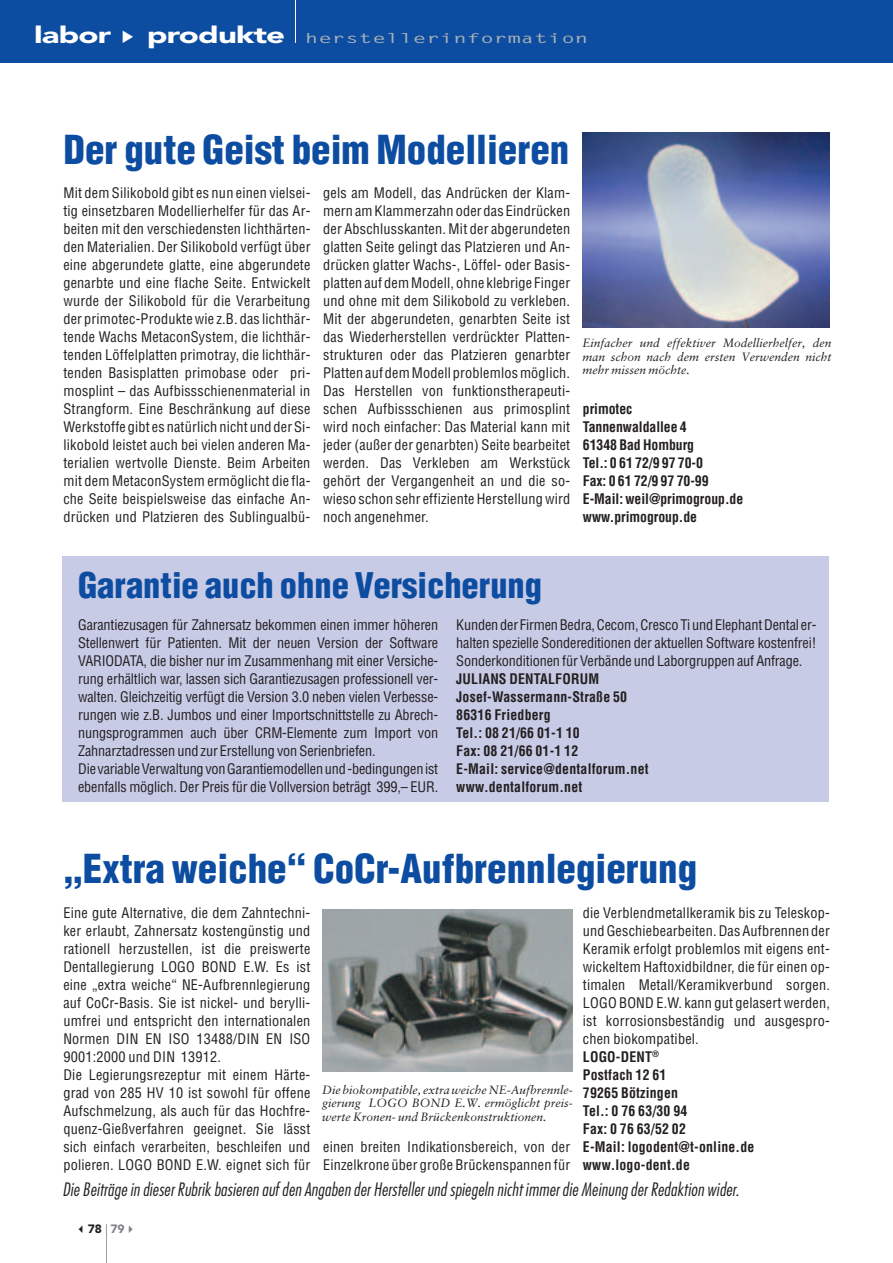
<style>
.page{position:relative;width:893px;height:1263px;background:#fff}
.page>*{position:absolute;margin:0;border:0;box-sizing:border-box;transform-origin:0 0}
.t1{font:900 condensed 39px "Helvetica";color:#0d4da1}
.t2{font:900 condensed 34.5px "Helvetica";color:#0d4da1}
.t3{font:900 23.1px "Avenir";letter-spacing:-.025em;color:#fff;scale:1.43 1}
.t4{font:italic 300 condensed 18px "Futura";color:#231f20}
.t5{font:condensed 14.25px/18px "Helvetica";letter-spacing:.015em;color:#231f20;text-align:justify}
.t6{font:condensed 14.25px/18px "Helvetica";letter-spacing:-.01em;color:#231f20}
.t7{font:700 condensed 14.25px/18px "Helvetica";letter-spacing:.015em;color:#231f20}
.t8{font:700 condensed 14.25px/18px "Helvetica";letter-spacing:-.005em;color:#231f20}
.t9{font:700 13.5px "Letter Gothic";color:#a8b0b6;scale:1.67 1}
.t10{font:italic 12px/13.5px "Sabon";color:#231f20;text-align:justify}
.t11{font:900 12px "Avenir";color:#231f20}
.s1{font-family:"Avenir";font-weight:900;font-size:23.1px;color:#fff}
.s2{font-weight:700}
.s3{color:#808285}
</style>
<div class="page">
<div style="left:62px;top:556px;width:767px;height:245px;background:#c7cbe6"></div>
<div style="left:1px;top:0;width:892px;height:63px;background:#0d4da1"></div>
<hr style="left:295px;top:0;width:1px;height:43px;background:#fff">
<img style="left:583px;top:132px;width:246px;height:195px">
<img style="left:322px;top:910px;width:251px;height:161px">
<hr style="left:106px;top:1224px;width:1px;height:38px;background:#98a1a7">
<h3 class="t3" style="left:34px;top:25px;width:56px">labor</h3>
<p class="t9" style="left:147px;top:33px;width:266px"><span class="s1">produkte</span> herstellerinformation</p>
<h1 class="t1" style="left:63px;top:135px;width:508px">Der gute Geist beim Modellieren</h1>
<p class="t5" style="left:63px;top:185px;width:249px">Mit dem Silikobold gibt es nun einen vielsei&shy;tig einsetzbaren Modellierhelfer für das Ar&shy;beiten mit den verschiedensten lichthärten&shy;den Materialien. Der Silikobold verfügt über eine abgerundete glatte, eine abgerundete genarbte und eine flache Seite. Entwickelt wurde der Silikobold für die Verarbeitung der primotec-Produkte wie z.B. das lichthär&shy;tende Wachs MetaconSystem, die lichthär&shy;tenden Löffelplatten primotray, die lichthär&shy;tenden Basisplatten primobase oder pri&shy;mosplint – das Aufbissschienenmaterial in Strangform. Eine Beschränkung auf diese Werkstoffe gibt es natürlich nicht und der Si&shy;likobold leistet auch bei vielen anderen Ma&shy;terialien wertvolle Dienste. Beim Arbeiten mit dem MetaconSystem ermöglicht die fla&shy;che Seite beispielsweise das einfache An&shy;drücken und Platzieren des Sublingualbü-</p>
<p class="t5" style="left:323px;top:185px;width:249px">gels am Modell, das Andrücken der Klam&shy;mern am Klammerzahn oder das Eindrücken der Abschlusskanten. Mit der abgerundeten glatten Seite gelingt das Platzieren und An&shy;drücken glatter Wachs-, Löffel- oder Basis&shy;platten auf dem Modell, ohne klebrige Finger und ohne mit dem Silikobold zu verkleben.<br>Mit der abgerundeten, genarbten Seite ist das Wiederherstellen verdrückter Platten&shy;strukturen oder das Platzieren genarbter Platten auf dem Modell problemlos möglich.<br>Das Herstellen von funktionstherapeuti&shy;schen Aufbissschienen aus primosplint wird noch einfacher: Das Material kann mit jeder (außer der genarbten) Seite bearbeitet werden. Das Verkleben am Werkstück gehört der Vergangenheit an und die so&shy;wieso schon sehr effiziente Herstellung wird noch angenehmer.</p>
<p class="t10" style="left:583px;top:337px;width:250px">Einfacher und effektiver Modellierhelfer, den man schon nach dem ersten Verwenden nicht mehr missen möchte.</p>
<p class="t8" style="left:583px;top:401px;width:162px">primotec<br>Tannenwaldallee 4<br>61348 Bad Homburg<br>Tel.: 0 61 72/9 97 70-0<br>Fax: 0 61 72/9 97 70-99<br>E-Mail: weil@primogroup.de www.primogroup.de</p>
<h2 class="t2" style="left:78px;top:572px;width:465px">Garantie auch ohne Versicherung</h2>
<p class="t6" style="left:78px;top:617px;width:362px">Garantiezusagen für Zahnersatz bekommen einen immer höheren Stellenwert für Patienten. Mit der neuen Version der Software VARIODATA, die bisher nur im Zusammenhang mit einer Versiche&shy;rung erhältlich war, lassen sich Garantiezusagen professionell ver&shy;walten. Gleichzeitig verfügt die Version 3.0 neben vielen Verbesse&shy;rungen wie z.B. Jumbos und einer Importschnittstelle zu Abrech&shy;nungsprogrammen auch über CRM-Elemente zum Import von Zahnarztadressen und zur Erstellung von Serienbriefen.<br>Die variable Verwaltung von Garantiemodellen und -bedingungen ist ebenfalls möglich. Der Preis für die Vollversion beträgt 399,– EUR.</p>
<p class="t5" style="left:456px;top:617px;width:362px">Kunden der Firmen Bedra, Cecom, Cresco Ti und Elephant Dental er&shy;halten spezielle Sondereditionen der aktuellen Software kostenfrei!<br>Sonderkonditionen für Verbände und Laborgruppen auf Anfrage.</p>
<p class="t7" style="left:456px;top:671px;width:194px">JULIANS DENTALFORUM<br>Josef-Wassermann-Straße 50<br>86316 Friedberg<br>Tel.: 08 21/66 01-1 10<br>Fax: 08 21/66 01-1 12<br>E-Mail: service@dentalforum.net www.dentalforum.net</p>
<h1 class="t1" style="left:63px;top:854px;width:635px">„Extra weiche“ CoCr-Aufbrennlegierung</h1>
<p class="t5" style="left:63px;top:905px;width:248px;text-align:left">Eine gute Alternative, die dem Zahntechni&shy;ker erlaubt, Zahnersatz kostengünstig und rationell herzustellen, ist die preiswerte Dentallegierung LOGO BOND E.W. Es ist eine „extra weiche“ NE-Aufbrennlegierung auf CoCr-Basis. Sie ist nickel- und berylli&shy;umfrei und entspricht den internationalen Normen DIN EN ISO 13488/DIN EN ISO 9001:2000 und DIN 13912.<br>Die Legierungsrezeptur mit einem Härte&shy;grad von 285 HV 10 ist sowohl für offene Aufschmelzung, als auch für das Hochfre&shy;quenz-Gießverfahren geeignet. Sie lässt sich einfach verarbeiten, beschleifen und polieren. LOGO BOND E.W. eignet sich für</p>
<p class="t10" style="left:322px;top:1083px;width:252px">Die biokompatible, extra weiche NE-Aufbrennle&shy;gierung LOGO BOND E.W. ermöglicht preis&shy;werte Kronen- und Brückenkonstruktionen.</p>
<p class="t5" style="left:323px;top:1139px;width:248px">einen breiten Indikationsbereich, von der<br>Einzelkrone über große Brückenspannen für</p>
<p class="t5" style="left:583px;top:905px;width:248px;text-align:left">die Verblendmetallkeramik bis zu Teleskop&shy;und Geschiebearbeiten. Das Aufbrennen der<br>Keramik erfolgt problemlos mit eigens ent&shy;wickeltem Haftoxidbildner, die für einen op&shy;timalen Metall/Keramikverbund sorgen.<br>LOGO BOND E.W. kann gut gelasert werden, ist korrosionsbeständig und ausgespro&shy;chen biokompatibel.<br><span class="s2">LOGO-DENT</span><sup>®<br></sup><span class="s2">Postfach 12 61<br>79265 Bötzingen<br>Tel.: 0 76 63/30 94<br>Fax: 0 76 63/52 02<br>E-Mail: logodent@t-online.de www.logo-dent.de</span></p>
<p class="t4" style="left:63px;top:1181px;width:681px">Die Beiträge in dieserRubrik basieren auf den Angaben derHerstellerund spiegeln nichtimmerdie Meinung derRedaktion wider.</p>
<p class="t11" style="left:88px;top:1223px;width:38px">78 <span class="s3">79</span></p>
</div>
